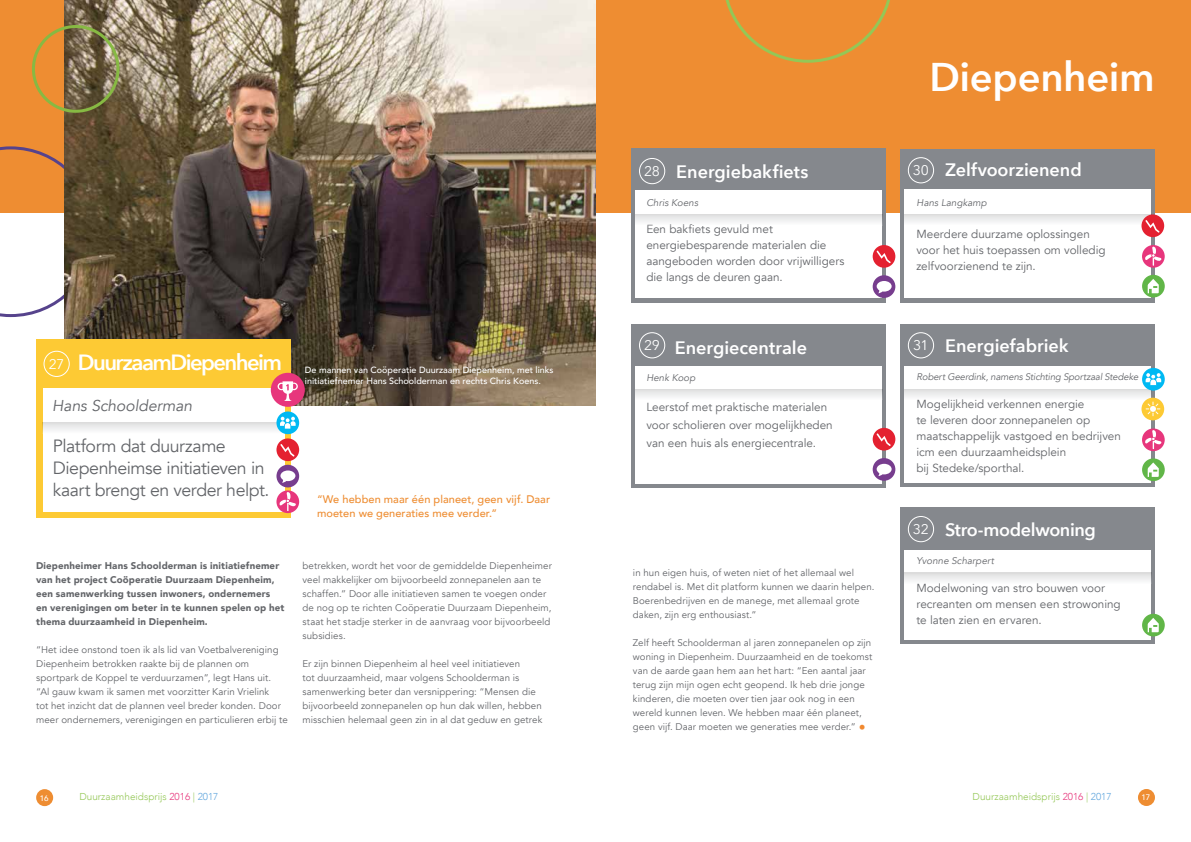
<style>
.page{position:relative;width:1191px;height:842px;background:#fff}
.page>*{position:absolute;margin:0;border:0;box-sizing:border-box;transform-origin:0 0}
.t1{font:600 40px "Avenir Next";letter-spacing:-.01em;color:#fff}
.t2{font:600 22px "Avenir Next";letter-spacing:-.07em;color:#fff}
.t3{font:600 18px "Avenir Next";color:#fff}
.t4{font:600 18px "Avenir Next";letter-spacing:-.02em;color:#fff}
.t5{font:17.7px/22px "Avenir";letter-spacing:-.025em;color:#636569}
.t6{font:italic 15.7px "Avenir";letter-spacing:-.005em;color:#636569}
.t7{font:14px "Avenir Next";letter-spacing:-.03em;color:#fff}
.t8{font:11.7px/16px "Avenir";color:#636569}
.t9{font:500 11px/14px "Avenir";letter-spacing:.01em;color:#ee8d32}
.t10{font:300 10px "Avenir";color:#94c756}
.t11{font:9.7px/14px "Avenir";letter-spacing:.01em;color:#636569}
.t12{font:900 9.7px/14px "Avenir";letter-spacing:.015em;color:#636569}
.t13{font:italic 9.7px "Avenir";letter-spacing:.005em;color:#636569}
.t14{font:italic 9.5px "Avenir";letter-spacing:-.01em;color:#636569}
.t15{font:500 9px/10.8px "Avenir";color:#fff}
.s1{font-weight:400;font-size:14px}
.s2{font-size:13.7px;color:#f1892f}
.s3{font-family:"Avenir";font-weight:500;font-size:8px}
.s4{color:#e7367c}
.s5{color:#61a6dd}
</style>
<div class="page">
<div style="left:587px;top:0;width:604px;height:213px;background:#ee8d32"></div>
<div style="left:0;top:0;width:635px;height:213px;background:#ee8d32"></div>
<svg style="left:0;top:146px;width:64px;height:171px"></svg>
<img style="left:64px;top:0;width:531px;height:405px">
<div style="left:36px;top:340px;width:254px;height:178px;background:#fdca34"></div>
<div style="left:43px;top:389px;width:242px;height:123px;background:#fff"></div>
<svg style="left:42px;top:422px;width:240px;height:11px"></svg>
<div style="left:44px;top:351px;width:26px;height:26px;border:1px solid #fff;border-radius:50%"></div>
<div style="left:276px;top:465px;width:23px;height:22px;background:#773d8e;border-radius:50%"></div>
<svg style="left:280px;top:470px;width:15px;height:13px"></svg>
<div style="left:271px;top:373px;width:34px;height:34px;background:#e7367c;border-radius:50%"></div>
<svg style="left:277px;top:381px;width:21px;height:20px"></svg>
<div style="left:36px;top:789px;width:17px;height:17px;background:#ee8d32;border-radius:50%"></div>
<svg style="left:276px;top:490px;width:23px;height:23px"></svg>
<svg style="left:278px;top:492px;width:18px;height:19px"></svg>
<div style="left:276px;top:438px;width:23px;height:23px;background:#e42130;border-radius:50%"></div>
<svg style="left:280px;top:444px;width:14px;height:12px"></svg>
<div style="left:32px;top:25px;width:87px;height:88px;border:3px solid #87b943;border-radius:50%"></div>
<svg style="left:276px;top:411px;width:23px;height:23px"></svg>
<svg style="left:280px;top:417px;width:16px;height:12px"></svg>
<div style="left:631px;top:324px;width:255px;height:163px;background:#85888d"></div>
<div style="left:631px;top:149px;width:255px;height:154px;background:#85888d"></div>
<div style="left:636px;top:366px;width:246px;height:117px;background:#fff"></div>
<div style="left:636px;top:190px;width:246px;height:108px;background:#fff"></div>
<svg style="left:636px;top:389px;width:246px;height:8px"></svg>
<svg style="left:636px;top:214px;width:246px;height:8px"></svg>
<div style="left:639px;top:332px;width:26px;height:26px;border:1px solid #fff;border-radius:50%"></div>
<div style="left:639px;top:158px;width:26px;height:26px;border:1px solid #fff;border-radius:50%"></div>
<svg style="left:872px;top:275px;width:23px;height:23px"></svg>
<svg style="left:876px;top:281px;width:15px;height:12px"></svg>
<svg style="left:872px;top:458px;width:23px;height:23px"></svg>
<svg style="left:876px;top:464px;width:15px;height:12px"></svg>
<div style="left:900px;top:508px;width:255px;height:136px;background:#85888d"></div>
<div style="left:900px;top:149px;width:255px;height:153px;background:#85888d"></div>
<div style="left:900px;top:324px;width:255px;height:163px;background:#85888d"></div>
<div style="left:904px;top:550px;width:247px;height:89px;background:#fff"></div>
<div style="left:904px;top:190px;width:247px;height:108px;background:#fff"></div>
<div style="left:904px;top:366px;width:247px;height:117px;background:#fff"></div>
<svg style="left:904px;top:573px;width:247px;height:8px"></svg>
<svg style="left:904px;top:214px;width:245px;height:8px"></svg>
<svg style="left:904px;top:389px;width:247px;height:11px"></svg>
<div style="left:908px;top:516px;width:26px;height:26px;border:1px solid #fff;border-radius:50%"></div>
<div style="left:908px;top:157px;width:26px;height:26px;border:1px solid #fff;border-radius:50%"></div>
<div style="left:908px;top:332px;width:26px;height:26px;border:1px solid #fff;border-radius:50%"></div>
<svg style="left:725px;top:0;width:165px;height:63px"></svg>
<div style="left:1142px;top:614px;width:22px;height:22px;background:#61b648;border-radius:50%"></div>
<svg style="left:1147px;top:618px;width:11px;height:14px"></svg>
<div style="left:1142px;top:458px;width:22px;height:23px;background:#61b648;border-radius:50%"></div>
<svg style="left:1147px;top:462px;width:11px;height:15px"></svg>
<div style="left:1142px;top:275px;width:22px;height:22px;background:#61b648;border-radius:50%"></div>
<svg style="left:1147px;top:279px;width:11px;height:14px"></svg>
<div style="left:1142px;top:245px;width:22px;height:23px;background:#e7367c;border-radius:50%"></div>
<svg style="left:1144px;top:246px;width:17px;height:20px"></svg>
<div style="left:1142px;top:428px;width:22px;height:23px;background:#e7367c;border-radius:50%"></div>
<svg style="left:1144px;top:430px;width:17px;height:19px"></svg>
<div style="left:1141px;top:398px;width:23px;height:22px;background:#fdca34;border-radius:50%"></div>
<svg style="left:1145px;top:402px;width:15px;height:14px"></svg>
<div style="left:1138px;top:789px;width:17px;height:17px;background:#ee8d32;border-radius:50%"></div>
<svg style="left:872px;top:245px;width:23px;height:23px"></svg>
<svg style="left:876px;top:251px;width:14px;height:12px"></svg>
<div style="left:1141px;top:214px;width:23px;height:23px;background:#e42130;border-radius:50%"></div>
<svg style="left:1145px;top:220px;width:14px;height:13px"></svg>
<div style="left:872px;top:428px;width:23px;height:22px;background:#e42130;border-radius:50%"></div>
<svg style="left:876px;top:433px;width:14px;height:13px"></svg>
<div style="left:1142px;top:368px;width:22px;height:23px;background:#00b9f3;border-radius:50%"></div>
<svg style="left:1145px;top:373px;width:16px;height:13px"></svg>
<h2 class="t2" style="left:49px;top:343px;width:235px"><span class="s1">27</span> DuurzaamDiepenheim</h2>
<h3 class="t6" style="left:52px;top:396px;width:141px">Hans Schoolderman</h3>
<h3 class="t5" style="left:53px;top:436px;width:218px">Platform dat duurzame<br>Diepenheimse initiatieven in kaart brengt en verder helpt.</h3>
<p class="t15" style="left:305px;top:364px;width:250px">De mannen van Coöperatie Duurzaam Diepenheim, met links initiatiefnemer Hans Schoolderman en rechts Chris Koens.</p>
<p class="t9" style="left:317px;top:491px;width:235px">“We hebben maar één planeet, geen vijf. Daar moeten we generaties mee verder.”</p>
<p class="t12" style="left:36px;top:558px;width:250px">Diepenheimer Hans Schoolderman is initiatiefnemer van het project Coöperatie Duurzaam Diepenheim, een samenwerking tussen inwoners, ondernemers<br>en verenigingen om beter in te kunnen spelen op het thema duurzaamheid in Diepenheim.</p>
<p class="t11" style="left:36px;top:643px;width:253px">“Het idee onstond toen ik als lid van Voetbalvereniging Diepenheim betrokken raakte bij de plannen om sportpark de Koppel te verduurzamen”, legt Hans uit.<br>“Al gauw kwam ik samen met voorzitter Karin Vrielink<br>tot het inzicht dat de plannen veel breder konden. Door meer ondernemers, verenigingen en particulieren erbij te</p>
<p class="t11" style="left:302px;top:559px;width:251px">betrekken, wordt het voor de gemiddelde Diepenheimer veel makkelijker om bijvoorbeeld zonnepanelen aan te schaffen.” Door alle initiatieven samen te voegen onder de nog op te richten Coöperatie Duurzaam Diepenheim, staat het stadje sterker in de aanvraag voor bijvoorbeeld subsidies.</p>
<p class="t11" style="left:302px;top:657px;width:241px">Er zijn binnen Diepenheim al heel veel initiatieven<br>tot duurzaamheid, maar volgens Schoolderman is samenwerking beter dan versnippering: “Mensen die bijvoorbeeld zonnepanelen op hun dak willen, hebben misschien helemaal geen zin in al dat geduw en getrek</p>
<h1 class="t1" style="left:929px;top:43px;width:227px">Diepenheim</h1>
<h3 class="t7" style="left:644px;top:160px;width:17px">28</h3>
<h3 class="t3" style="left:676px;top:156px;width:134px">Energiebakfiets</h3>
<h3 class="t7" style="left:912px;top:159px;width:18px">30</h3>
<h3 class="t3" style="left:945px;top:154px;width:138px">Zelfvoorzienend</h3>
<p class="t13" style="left:646px;top:197px;width:53px">Chris Koens</p>
<p class="t13" style="left:916px;top:196px;width:72px">Hans Langkamp</p>
<p class="t8" style="left:646px;top:222px;width:199px">Een bakfiets gevuld met energiebesparende materialen die aangeboden worden door vrijwilligers die langs de deuren gaan.</p>
<p class="t8" style="left:916px;top:226px;width:191px">Meerdere duurzame oplossingen voor het huis toepassen om volledig zelfvoorzienend te zijn.</p>
<h3 class="t7" style="left:644px;top:334px;width:18px">29</h3>
<h3 class="t3" style="left:675px;top:332px;width:134px">Energiecentrale</h3>
<h3 class="t7" style="left:913px;top:334px;width:17px">31</h3>
<h3 class="t3" style="left:945px;top:330px;width:125px">Energiefabriek</h3>
<p class="t13" style="left:646px;top:372px;width:50px">Henk Koop</p>
<p class="t14" style="left:916px;top:371px;width:223px">Robert Geerdink, namens Stichting Sportzaal Stedeke</p>
<p class="t8" style="left:646px;top:398px;width:188px;line-height:18px">Leerstof met praktische materialen voor scholieren over mogelijkheden van een huis als energiecentrale.</p>
<p class="t8" style="left:916px;top:396px;width:206px">Mogelijkheid verkennen energie<br>te leveren door zonnepanelen op maatschappelijk vastgoed en bedrijven icm een duurzaamheidsplein<br>bij Stedeke/sporthal.</p>
<h3 class="t7" style="left:913px;top:518px;width:17px">32</h3>
<h3 class="t4" style="left:945px;top:514px;width:152px">Stro-modelwoning</h3>
<p class="t11" style="left:633px;top:566px;width:243px">in hun eigen huis, of weten niet of het allemaal wel rendabel is. Met dit platform kunnen we daarin helpen.<br>Boerenbedrijven en de manege, met allemaal grote daken, zijn erg enthousiast.”</p>
<p class="t11" style="left:633px;top:636px;width:241px">Zelf heeft Schoolderman al jaren zonnepanelen op zijn woning in Diepenheim. Duurzaamheid en de toekomst van de aarde gaan hem aan het hart: “Een aantal jaar terug zijn mijn ogen echt geopend. Ik heb drie jonge kinderen, die moeten over tien jaar ook nog in een wereld kunnen leven. We hebben maar één planeet, geen vijf. Daar moeten we generaties mee verder.” <span class="s2">•</span></p>
<p class="t13" style="left:916px;top:555px;width:79px">Yvonne Scharpert</p>
<p class="t8" style="left:916px;top:580px;width:206px">Modelwoning van stro bouwen voor recreanten om mensen een strowoning te laten zien en ervaren.</p>
<h3 class="t7" style="left:38px;top:785px;width:17px">20</h3>
<h3 class="t7" style="left:38px;top:785px;width:16px">11<span class="s3">16</span></h3>
<p class="t10" style="left:79px;top:791px;width:141px">Duurzaamheidsprijs <span class="s4">2016</span> | <span class="s5">2017</span></p>
<p class="t10" style="left:972px;top:791px;width:141px">Duurzaamheidsprijs <span class="s4">2016</span> | <span class="s5">2017</span></p>
<h3 class="t7" style="left:1137px;top:785px;width:18px">1221<span class="s3">17</span></h3>
</div>
